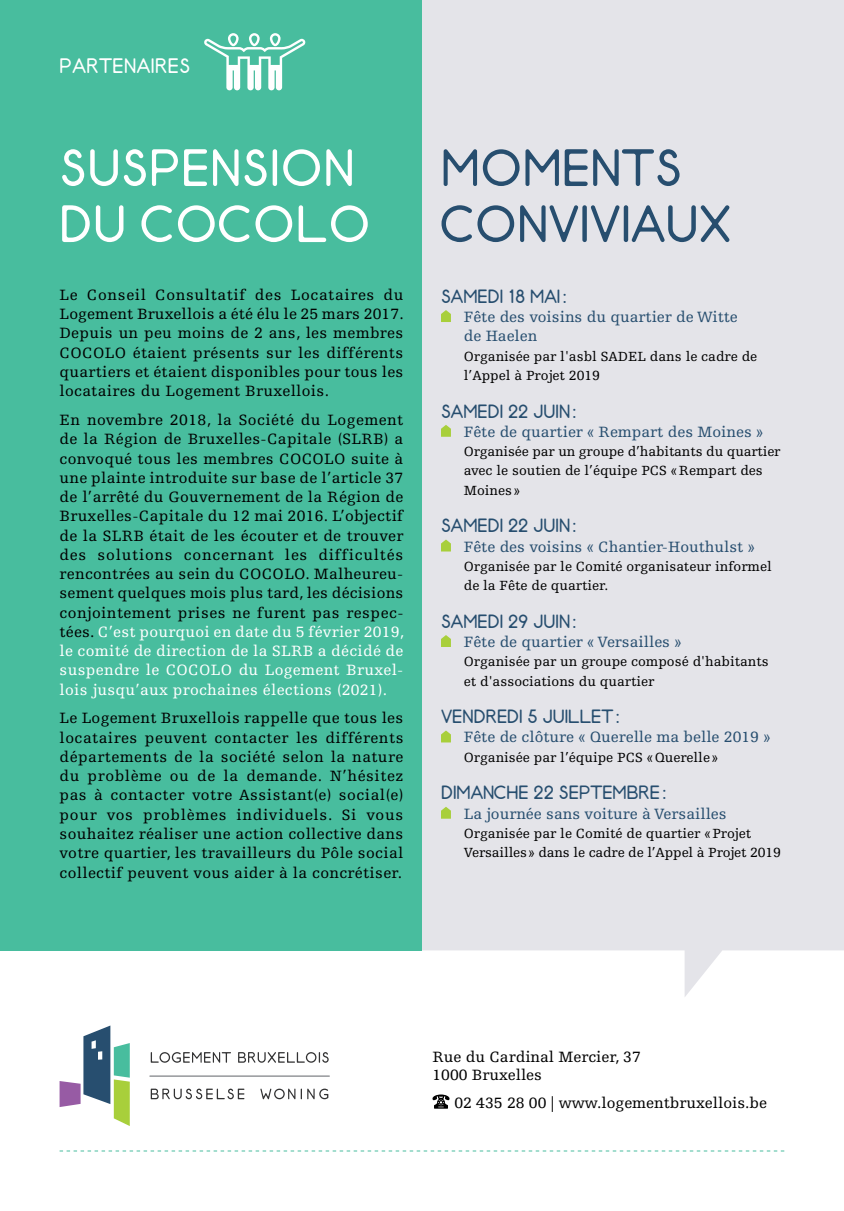
<style>
.page{position:relative;width:844px;height:1211px;background:#fff}
.page>*{position:absolute;margin:0;border:0;box-sizing:border-box;transform-origin:0 0}
.t1{font:52.5px/56px "AR Techni";letter-spacing:.02em;color:#fff}
.t2{font:52.5px/56px "AR Techni";letter-spacing:.01em;color:#274e6f}
.t3{font:21px "AR Techni";letter-spacing:.02em;color:#fff}
.t4{font:19.25px "AR Techni";color:#274e6f}
.t5{font:15.75px/19.2px "Egyptienne F";letter-spacing:.02em;color:#000;text-align:justify}
.t6{font:15.75px/19.2px "Egyptienne F";color:#274e6f}
.t7{font:15.75px/18.9px "Egyptienne F";color:#000}
.t8{font:14px/19.2px "Egyptienne F";color:#000}
.s1{color:#fff}
</style>
<div class="page">
<div style="left:0;top:0;width:422px;height:950px;background:#48bd9e"></div>
<svg style="left:60px;top:1150px;width:724px;height:1px"></svg>
<svg style="left:151px;top:1052px;width:80px;height:10px"></svg>
<svg style="left:238px;top:1052px;width:90px;height:10px"></svg>
<svg style="left:151px;top:1088px;width:93px;height:11px"></svg>
<svg style="left:260px;top:1088px;width:68px;height:11px"></svg>
<hr style="left:150px;top:1075px;width:179px;height:1px;background:#939598">
<svg style="left:60px;top:1025px;width:70px;height:101px"></svg>
<svg style="left:432px;top:1094px;width:17px;height:14px"></svg>
<div style="left:422px;top:0;width:421px;height:997px;background:#e4e4e9"></div>
<svg style="left:441px;top:310px;width:10px;height:12px"></svg>
<svg style="left:441px;top:425px;width:10px;height:12px"></svg>
<svg style="left:441px;top:539px;width:10px;height:12px"></svg>
<svg style="left:441px;top:635px;width:10px;height:12px"></svg>
<svg style="left:441px;top:730px;width:10px;height:12px"></svg>
<svg style="left:441px;top:806px;width:10px;height:12px"></svg>
<svg style="left:204px;top:33px;width:102px;height:57px"></svg>
<h2 class="t3" style="left:60px;top:53px;width:132px">PARTENAIRES</h2>
<h1 class="t1" style="left:60px;top:139px;width:312px">SUSPENSION<br>DU COCOLO</h1>
<p class="t5" style="left:60px;top:285px;width:346px">Le Conseil Consultatif des Locataires du Logement Bruxellois a été élu le 25 mars 2017.<br>Depuis un peu moins de 2 ans, les membres COCOLO étaient présents sur les différents quartiers et étaient disponibles pour tous les locataires du Logement Bruxellois.</p>
<p class="t5" style="left:60px;top:410px;width:346px">En novembre 2018, la Société du Logement de la Région de Bruxelles-Capitale (SLRB) a convoqué tous les membres COCOLO suite à une plainte introduite sur base de l’article 37 de l’arrêté du Gouvernement de la Région de Bruxelles-Capitale du 12 mai 2016. L’objectif de la SLRB était de les écouter et de trouver des solutions concernant les difficultés rencontrées au sein du COCOLO. Malheureu&shy;sement quelques mois plus tard, les décisions conjointement prises ne furent pas respec&shy;tées. <span class="s1">C’est pourquoi en date du 5 février 2019, le comité de direction de la SLRB a décidé de suspendre le COCOLO du Logement Bruxel&shy;lois jusqu’aux prochaines élections (2021).</span></p>
<p class="t5" style="left:60px;top:709px;width:345px">Le Logement Bruxellois rappelle que tous les locataires peuvent contacter les différents départements de la société selon la nature du problème ou de la demande. N’hésitez pas à contacter votre Assistant(e) social(e) pour vos problèmes individuels. Si vous souhaitez réaliser une action collective dans votre quartier, les travailleurs du Pôle social collectif peuvent vous aider à la concrétiser.</p>
<h1 class="t2" style="left:441px;top:139px;width:292px">MOMENTS<br>CONVIVIAUX</h1>
<p class="t4" style="left:441px;top:284px;width:127px">SAMEDI 18 MAI :</p>
<p class="t6" style="left:463px;top:307px;width:275px">Fête des voisins du quartier de Witte de Haelen</p>
<p class="t8" style="left:463px;top:346px;width:295px">Organisée par l'asbl SADEL dans le cadre de l’Appel à Projet 2019</p>
<p class="t4" style="left:441px;top:399px;width:137px">SAMEDI 22 JUIN:</p>
<p class="t6" style="left:463px;top:422px;width:301px">Fête de quartier « Rempart des Moines »</p>
<p class="t8" style="left:463px;top:442px;width:318px">Organisée par un groupe d’habitants du quartier avec le soutien de l’équipe PCS «Rempart des<br>Moines»</p>
<p class="t4" style="left:441px;top:514px;width:137px">SAMEDI 22 JUIN:</p>
<p class="t6" style="left:463px;top:537px;width:292px">Fête des voisins « Chantier-Houthulst »</p>
<p class="t8" style="left:463px;top:556px;width:309px">Organisée par le Comité organisateur informel de la Fête de quartier.</p>
<p class="t4" style="left:441px;top:609px;width:137px">SAMEDI 29 JUIN:</p>
<p class="t6" style="left:463px;top:632px;width:219px">Fête de quartier « Versailles »</p>
<p class="t8" style="left:463px;top:652px;width:306px">Organisée par un groupe composé d'habitants et d'associations du quartier</p>
<p class="t4" style="left:441px;top:705px;width:180px">VENDREDI 5 JUILLET:</p>
<p class="t6" style="left:463px;top:728px;width:308px">Fête de clôture « Querelle ma belle 2019 »</p>
<p class="t8" style="left:463px;top:747px;width:255px">Organisée par l’équipe PCS «Querelle»</p>
<p class="t4" style="left:441px;top:781px;width:227px">DIMANCHE 22 SEPTEMBRE:</p>
<p class="t6" style="left:463px;top:804px;width:264px">La journée sans voiture à Versailles</p>
<p class="t8" style="left:463px;top:824px;width:318px">Organisée par le Comité de quartier «Projet<br>Versailles» dans le cadre de l’Appel à Projet 2019</p>
<p class="t7" style="left:432px;top:1047px;width:210px">Rue du Cardinal Mercier, 37<br>1000 Bruxelles</p>
<p class="t7" style="left:454px;top:1093px;width:314px">02 435 28 00 | www.logementbruxellois.be</p>
</div>
